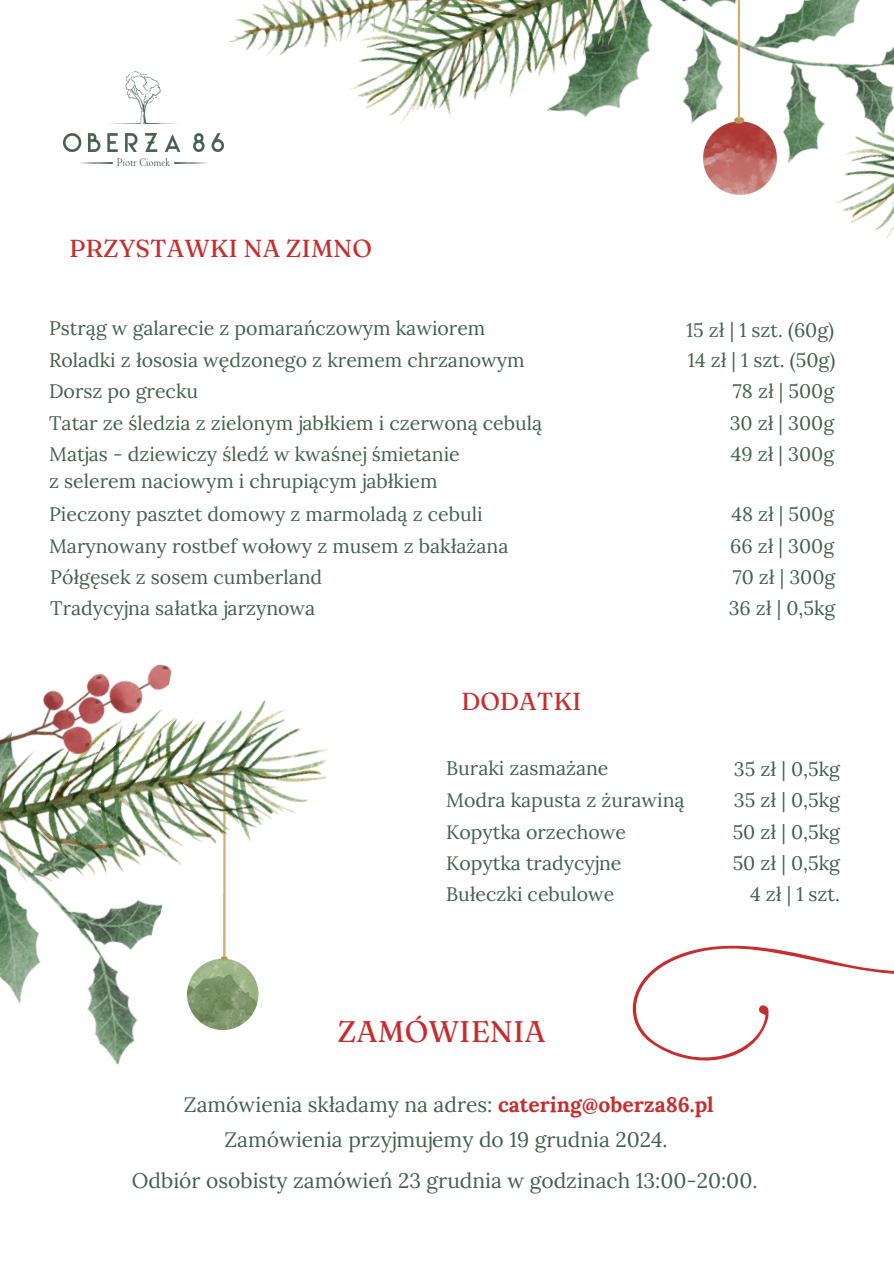
<style>
.page{position:relative;width:894px;height:1264px;background:#fff}
.page>*{position:absolute;margin:0;border:0;box-sizing:border-box;transform-origin:0 0}
.t1{font:29.7px "Fraunces 9 pt";color:#c72d2f}
.t2{font:24.6px "Fraunces 9 pt";color:#c72d2f}
.t3{font:21px "Lora";color:#455f51}
.t4{font:19.5px "Lora";color:#455f51}
.s1{font-weight:700;color:#c72d2f}
</style>
<div class="page">
<img style="left:690px;top:0;width:138px;height:195px">
<img style="left:702px;top:26px;width:74px;height:168px">
<hr style="left:737px;top:0;width:2px;height:119px;background:#d6ae72">
<img style="left:350px;top:0;width:340px;height:124px">
<img style="left:828px;top:0;width:65px;height:238px">
<img style="left:229px;top:0;width:274px;height:60px">
<img style="left:80px;top:162px;width:32px;height:1px">
<img style="left:117px;top:159px;width:52px;height:7px">
<img style="left:63px;top:133px;width:160px;height:19px">
<img style="left:110px;top:72px;width:66px;height:52px">
<img style="left:174px;top:162px;width:33px;height:1px">
<img style="left:94px;top:1020px;width:44px;height:45px">
<img style="left:198px;top:1020px;width:50px;height:9px">
<img style="left:0;top:700px;width:329px;height:320px">
<img style="left:0;top:664px;width:172px;height:174px">
<svg style="left:632px;top:945px;width:261px;height:116px"></svg>
<p class="t2" style="left:69px;top:233px;width:304px">PRZYSTAWKI NA ZIMNO</p>
<h2 class="t4" style="left:49px;top:315px;width:437px">Pstrąg w galarecie z pomarańczowym kawiorem</h2>
<p class="t4" style="left:49px;top:347px;width:477px">Roladki z łososia wędzonego z kremem chrzanowym</p>
<p class="t4" style="left:49px;top:378px;width:150px">Dorsz po grecku</p>
<p class="t4" style="left:49px;top:410px;width:494px">Tatar ze śledzia z zielonym jabłkiem i czerwoną cebulą</p>
<p class="t4" style="left:49px;top:441px;width:412px">Matjas - dziewiczy śledź w kwaśnej śmietanie</p>
<p class="t4" style="left:49px;top:468px;width:390px">z selerem naciowym i chrupiącym jabłkiem</p>
<p class="t4" style="left:685px;top:317px;width:149px">15 zł | 1 szt. (60g)</p>
<p class="t4" style="left:687px;top:347px;width:149px">14 zł | 1 szt. (50g)</p>
<p class="t4" style="left:732px;top:378px;width:103px">78 zł | 500g</p>
<p class="t4" style="left:729px;top:410px;width:106px">30 zł | 300g</p>
<p class="t4" style="left:730px;top:441px;width:105px">49 zł | 300g</p>
<p class="t4" style="left:49px;top:501px;width:435px">Pieczony pasztet domowy z marmoladą z cebuli</p>
<p class="t4" style="left:731px;top:501px;width:104px">48 zł | 500g</p>
<p class="t4" style="left:49px;top:533px;width:461px">Marynowany rostbef wołowy z musem z bakłażana</p>
<p class="t4" style="left:730px;top:533px;width:105px">66 zł | 300g</p>
<p class="t4" style="left:50px;top:564px;width:273px">Półgęsek z sosem cumberland</p>
<p class="t4" style="left:50px;top:596px;width:266px">Tradycyjna sałatka jarzynowa</p>
<p class="t4" style="left:732px;top:564px;width:104px">70 zł | 300g</p>
<p class="t4" style="left:728px;top:596px;width:108px">36 zł | 0,5kg</p>
<p class="t2" style="left:461px;top:686px;width:122px">DODATKI</p>
<p class="t4" style="left:446px;top:755px;width:164px">Buraki zasmażane</p>
<p class="t4" style="left:446px;top:787px;width:240px">Modra kapusta z żurawiną</p>
<p class="t4" style="left:446px;top:819px;width:181px">Kopytka orzechowe</p>
<h2 class="t4" style="left:446px;top:850px;width:177px">Kopytka tradycyjne</h2>
<p class="t4" style="left:733px;top:756px;width:107px">35 zł | 0,5kg</p>
<p class="t4" style="left:733px;top:787px;width:107px">35 zł | 0,5kg</p>
<p class="t4" style="left:732px;top:819px;width:109px">50 zł | 0,5kg</p>
<p class="t4" style="left:732px;top:850px;width:109px">50 zł | 0,5kg</p>
<p class="t4" style="left:446px;top:881px;width:170px">Bułeczki cebulowe</p>
<p class="t4" style="left:750px;top:881px;width:91px">4 zł | 1 szt.</p>
<h1 class="t1" style="left:337px;top:1012px;width:210px">ZAMÓWIENIA</h1>
<p class="t3" style="left:184px;top:1090px;width:531px">Zamówienia składamy na adres: <span class="s1">catering@oberza86.pl</span></p>
<p class="t3" style="left:224px;top:1125px;width:444px">Zamówienia przyjmujemy do 19 grudnia 2024.</p>
<p class="t3" style="left:132px;top:1166px;width:627px">Odbiór osobisty zamówień 23 grudnia w godzinach 13:00-20:00.</p>
</div>
